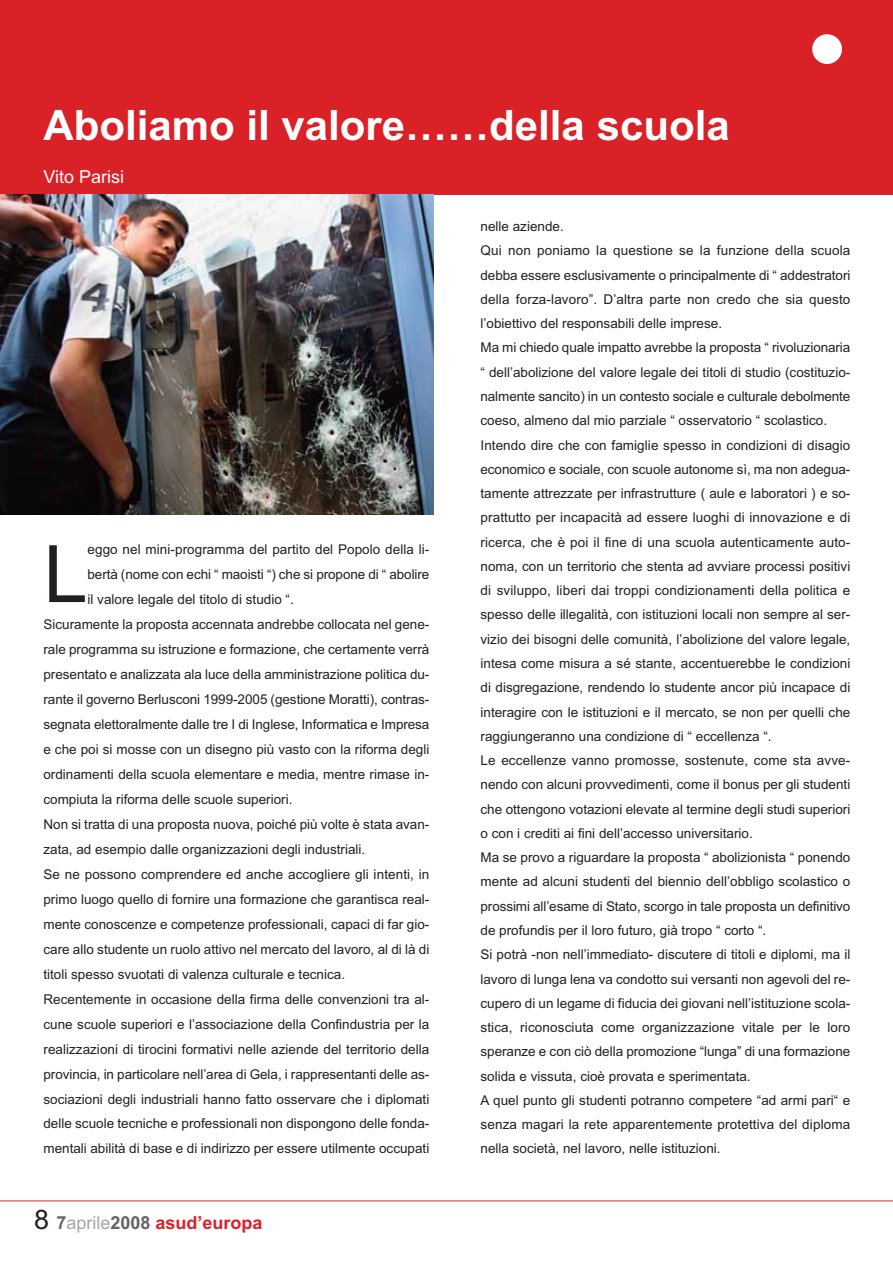
<style>
.page{position:relative;width:893px;height:1263px;background:#fff}
.page>*{position:absolute;margin:0;border:0;box-sizing:border-box;transform-origin:0 0}
.t1{font:79.35px "Arial";color:#231f20}
.t2{font:700 42px "Arial";color:#fff}
.t3{font:700 18px "Arial";color:#da2128}
.t4{font:18px "Arial";color:#fff}
.t5{font:13.5px/24.3px "Arial";color:#231f20}
.s1{font-weight:400;font-size:27px;color:#231f20}
.s2{color:#656262}
.s3{font-weight:400;color:#a9a7a6}
</style>
<div class="page">
<div style="left:0;top:0;width:892px;height:194px;background:#da2128"></div>
<div style="left:812px;top:34px;width:30px;height:30px;background:#fff;border-radius:50%"></div>
<hr style="left:0;top:1201px;width:892px;height:1px;background:#da2128">
<img style="left:0;top:195px;width:434px;height:319px">
<h2 class="t2" style="left:43px;top:110px;width:687px">Aboliamo il valore……della scuola</h2>
<h3 class="t4" style="left:43px;top:171px;width:82px">Vito Parisi</h3>
<h1 class="t1" style="left:43px;top:545px;width:46px">L</h1>
<p class="t5" style="left:87px;top:539px;width:343px">eggo nel mini-programma del partito del Popolo della li-</p>
<p class="t5" style="left:87px;top:564px;width:343px">bertà (nome con echi “ maoisti “) che si propone di “ abolire</p>
<p class="t5" style="left:87px;top:588px;width:208px">il valore legale del titolo di studio “.</p>
<p class="t5" style="left:43px;top:613px;width:387px">Sicuramente la proposta accennata andrebbe collocata nel gene-</p>
<p class="t5" style="left:43px;top:638px;width:387px">rale programma su istruzione e formazione, che certamente verrà</p>
<p class="t5" style="left:43px;top:663px;width:387px">presentato e analizzata ala luce della amministrazione politica du-</p>
<p class="t5" style="left:43px;top:688px;width:387px">rante il governo Berlusconi 1999-2005 (gestione Moratti), contras-</p>
<p class="t5" style="left:43px;top:713px;width:387px">segnata elettoralmente dalle tre I di Inglese, Informatica e Impresa</p>
<p class="t5" style="left:43px;top:738px;width:387px">e che poi si mosse con un disegno più vasto con la riforma degli</p>
<p class="t5" style="left:43px;top:763px;width:387px">ordinamenti della scuola elementare e media, mentre rimase in-</p>
<p class="t5" style="left:43px;top:788px;width:250px">compiuta la riforma delle scuole superiori.</p>
<p class="t5" style="left:43px;top:813px;width:387px">Non si tratta di una proposta nuova, poiché più volte è stata avan-</p>
<p class="t5" style="left:43px;top:838px;width:323px">zata, ad esempio dalle organizzazioni degli industriali.</p>
<p class="t5" style="left:43px;top:863px;width:387px">Se ne possono comprendere ed anche accogliere gli intenti, in</p>
<p class="t5" style="left:43px;top:888px;width:387px">primo luogo quello di fornire una formazione che garantisca real-</p>
<p class="t5" style="left:43px;top:913px;width:387px">mente conoscenze e competenze professionali, capaci di far gio-</p>
<p class="t5" style="left:43px;top:938px;width:387px">care allo studente un ruolo attivo nel mercato del lavoro, al di là di</p>
<p class="t5" style="left:43px;top:963px;width:303px">titoli spesso svuotati di valenza culturale e tecnica.</p>
<p class="t5" style="left:43px;top:988px;width:387px">Recentemente in occasione della firma delle convenzioni tra al-</p>
<p class="t5" style="left:43px;top:1013px;width:387px">cune scuole superiori e l’associazione della Confindustria per la</p>
<p class="t5" style="left:43px;top:1038px;width:387px">realizzazioni di tirocini formativi nelle aziende del territorio della</p>
<p class="t5" style="left:43px;top:1063px;width:387px">provincia, in particolare nell’area di Gela, i rappresentanti delle as-</p>
<p class="t5" style="left:43px;top:1088px;width:387px">sociazioni degli industriali hanno fatto osservare che i diplomati</p>
<p class="t5" style="left:43px;top:1113px;width:387px">delle scuole tecniche e professionali non dispongono delle fonda-</p>
<p class="t5" style="left:43px;top:1138px;width:387px">mentali abilità di base e di indirizzo per essere utilmente occupati</p>
<h3 class="t3" style="left:34px;top:1216px;width:230px"><span class="s1">8</span> <span class="s2">7</span><span class="s3">aprile</span><span class="s2">2008</span> asud’europa</h3>
<p class="t5" style="left:480px;top:216px;width:371px">nelle aziende.<br>Qui non poniamo la questione se la funzione della scuola debba essere esclusivamente o principalmente di “ addestratori della forza-lavoro”. D’altra parte non credo che sia questo l’obiettivo del responsabili delle imprese.<br>Ma mi chiedo quale impatto avrebbe la proposta “ rivoluzionaria “ dell’abolizione del valore legale dei titoli di studio (costituzio&shy;nalmente sancito) in un contesto sociale e culturale debolmente coeso, almeno dal mio parziale “ osservatorio “ scolastico.<br>Intendo dire che con famiglie spesso in condizioni di disagio economico e sociale, con scuole autonome sì, ma non adegua&shy;tamente attrezzate per infrastrutture ( aule e laboratori ) e so&shy;prattutto per incapacità ad essere luoghi di innovazione e di ricerca, che è poi il fine di una scuola autenticamente auto&shy;noma, con un territorio che stenta ad avviare processi positivi di sviluppo, liberi dai troppi condizionamenti della politica e spesso delle illegalità, con istituzioni locali non sempre al ser&shy;vizio dei bisogni delle comunità, l’abolizione del valore legale, intesa come misura a sé stante, accentuerebbe le condizioni di disgregazione, rendendo lo studente ancor più incapace di interagire con le istituzioni e il mercato, se non per quelli che raggiungeranno una condizione di “ eccellenza “.<br>Le eccellenze vanno promosse, sostenute, come sta avve&shy;nendo con alcuni provvedimenti, come il bonus per gli studenti che ottengono votazioni elevate al termine degli studi superiori o con i crediti ai fini dell’accesso universitario.<br>Ma se provo a riguardare la proposta “ abolizionista “ ponendo mente ad alcuni studenti del biennio dell’obbligo scolastico o prossimi all’esame di Stato, scorgo in tale proposta un definitivo de profundis per il loro futuro, già tropo “ corto “.<br>Si potrà -non nell’immediato- discutere di titoli e diplomi, ma il lavoro di lunga lena va condotto sui versanti non agevoli del re&shy;cupero di un legame di fiducia dei giovani nell’istituzione scola&shy;stica, riconosciuta come organizzazione vitale per le loro speranze e con ciò della promozione “lunga” di una formazione solida e vissuta, cioè provata e sperimentata.<br>A quel punto gli studenti potranno competere “ad armi pari“ e senza magari la rete apparentemente protettiva del diploma nella società, nel lavoro, nelle istituzioni.</p>
</div>
